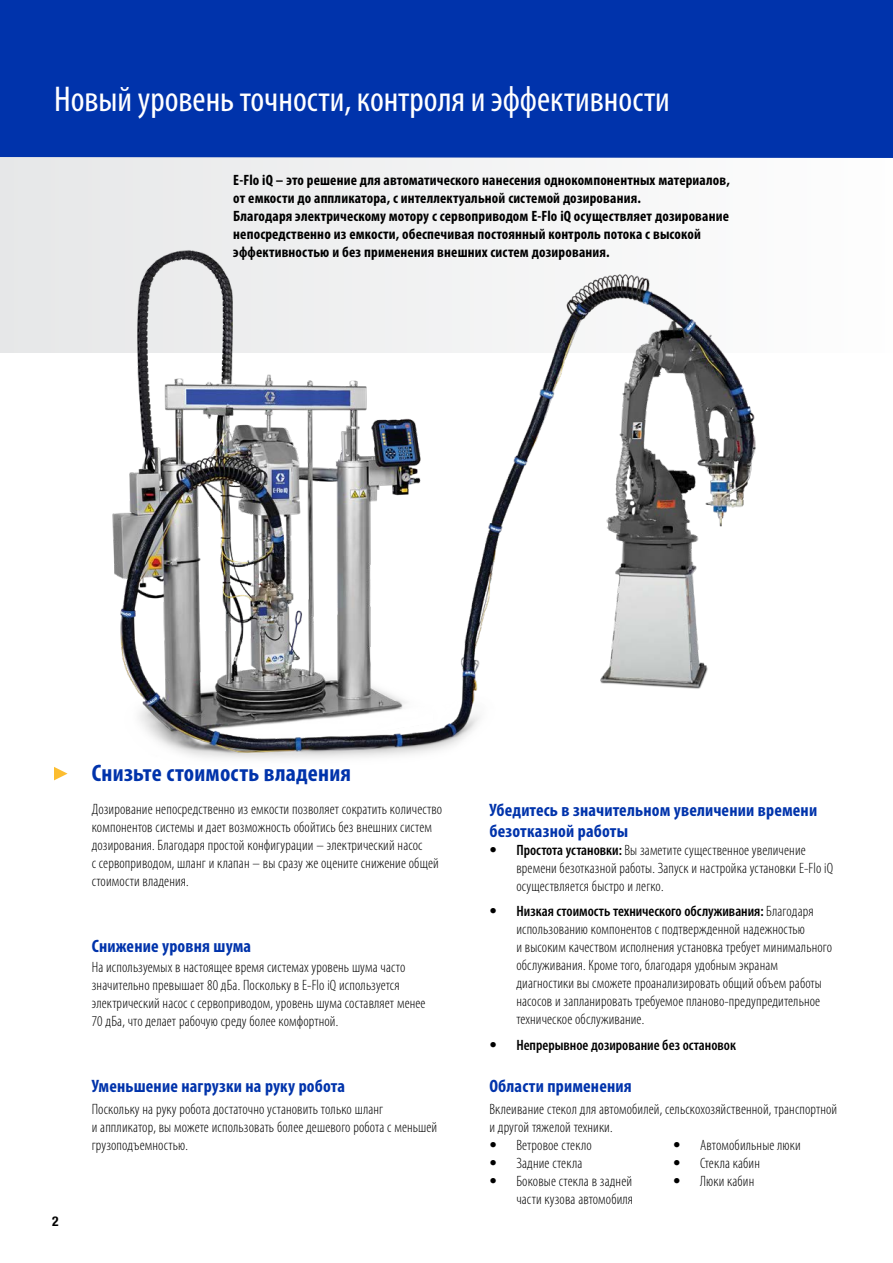
<style>
.page{position:relative;width:893px;height:1263px;background:#fff}
.page>*{position:absolute;margin:0;border:0;box-sizing:border-box;transform-origin:0 0}
.t1{font:condensed 36px "Myriad Pro";color:#fff}
.t2{font:700 condensed 24px "Myriad Pro";letter-spacing:.01em;color:#0033ab}
.t3{font:700 condensed 18px/21px "Myriad Pro";letter-spacing:.01em;color:#0033ab}
.t4{font:300 condensed 15px/18px "Myriad Pro";letter-spacing:.01em;color:#000}
.t5{font:700 condensed 15px/18px "Myriad Pro";letter-spacing:.01em;color:#000}
.t6{font:600 condensed 15px "Myriad Pro";color:#000}
.t7{font:700 condensed 13.5px "Helvetica Neue LT Std";color:#000}
.s1{font-family:"Helvetica Neue LT Std";font-weight:500}
.s2{font-weight:600}
.s3{font-family:"Helvetica Neue LT Std"}
</style>
<div class="page">
<div style="left:0;top:0;width:893px;height:157px;background:#0033ab"></div>
<div style="left:0;top:157px;width:893px;height:195px;background:linear-gradient(to right,#e6e7e8,#fefefe)"></div>
<svg style="left:54px;top:767px;width:14px;height:13px"></svg>
<img style="left:80px;top:216px;width:676px;height:543px">
<h1 class="t1" style="left:54px;top:77px;width:617px">Новый уровень точности, контроля и эффективности</h1>
<p class="t5" style="left:233px;top:170px;width:498px">E-Flo iQ – это решение для автоматического нанесения однокомпонентных материалов, от емкости до аппликатора, с интеллектуальной системой дозирования.<br>Благодаря электрическому мотору с сервоприводом E-Flo iQ осуществляет дозирование непосредственно из емкости, обеспечивая постоянный контроль потока с высокой эффективностью и без применения внешних систем дозирования.</p>
<p class="t7" style="left:52px;top:1213px;width:8px">2</p>
<h2 class="t2" style="left:92px;top:758px;width:261px">Снизьте стоимость владения</h2>
<p class="t4" style="left:92px;top:800px;width:352px">Дозирование непосредственно из емкости позволяет сократить количество компонентов системы и дает возможность обойтись без внешних систем дозирования. Благодаря простой конфигурации – электрический насос<br>с сервоприводом, шланг и клапан – вы сразу же оцените снижение общей стоимости владения.</p>
<p class="t3" style="left:92px;top:935px;width:161px">Снижение уровня шума</p>
<p class="t4" style="left:92px;top:958px;width:335px">На используемых в настоящее время системах уровень шума часто значительно превышает 80 дБа. Поскольку в E-Flo iQ используется электрический насос с сервоприводом, уровень шума составляет менее 70 дБа, что делает рабочую среду более комфортной.</p>
<p class="t3" style="left:92px;top:1075px;width:255px">Уменьшение нагрузки на руку робота</p>
<p class="t4" style="left:92px;top:1100px;width:347px">Поскольку на руку робота достаточно установить только шланг<br>и аппликатор, вы можете использовать более дешевого робота с меньшей грузоподъемностью.</p>
<p class="t3" style="left:489px;top:799px;width:329px">Убедитесь в значительном увеличении времени безотказной работы</p>
<p class="t4" style="left:516px;top:841px;width:318px;text-indent:-27px"><span class="s1">•</span> <span class="s2">Простота установки:</span> Вы заметите существенное увеличение времени безотказной работы. Запуск и настройка установки E-Flo iQ осуществляется быстро и легко.</p>
<p class="t4" style="left:516px;top:902px;width:317px;text-indent:-27px"><span class="s1">•</span> <span class="s2">Низкая стоимость технического обслуживания:</span> Благодаря использованию компонентов с подтвержденной надежностью<br>и высоким качеством исполнения установка требует минимального обслуживания. Кроме того, благодаря удобным экранам диагностики вы сможете проанализировать общий объем работы насосов и запланировать требуемое планово-предупредительное техническое обслуживание.</p>
<p class="t6" style="left:489px;top:1035px;width:248px"><span class="s1">•</span> Непрерывное дозирование без остановок</p>
<p class="t3" style="left:489px;top:1075px;width:144px">Области применения</p>
<p class="t4" style="left:489px;top:1100px;width:349px">Вклеивание стекол для автомобилей, сельскохозяйственной, транспортной и другой тяжелой техники.</p>
<p class="t4" style="left:489px;top:1136px;width:104px"><span class="s3">•</span> Ветровое стекло</p>
<p class="t4" style="left:489px;top:1154px;width:94px"><span class="s3">•</span> Задние стекла</p>
<p class="t4" style="left:489px;top:1172px;width:145px;text-align:right"><span class="s3">•</span> Боковые стекла в задней части кузова автомобиля</p>
<p class="t4" style="left:673px;top:1136px;width:129px"><span class="s3">•</span> Автомобильные люки</p>
<p class="t4" style="left:673px;top:1154px;width:88px"><span class="s3">•</span> Стекла кабин</p>
<p class="t4" style="left:673px;top:1172px;width:83px"><span class="s3">•</span> Люки кабин</p>
</div>
